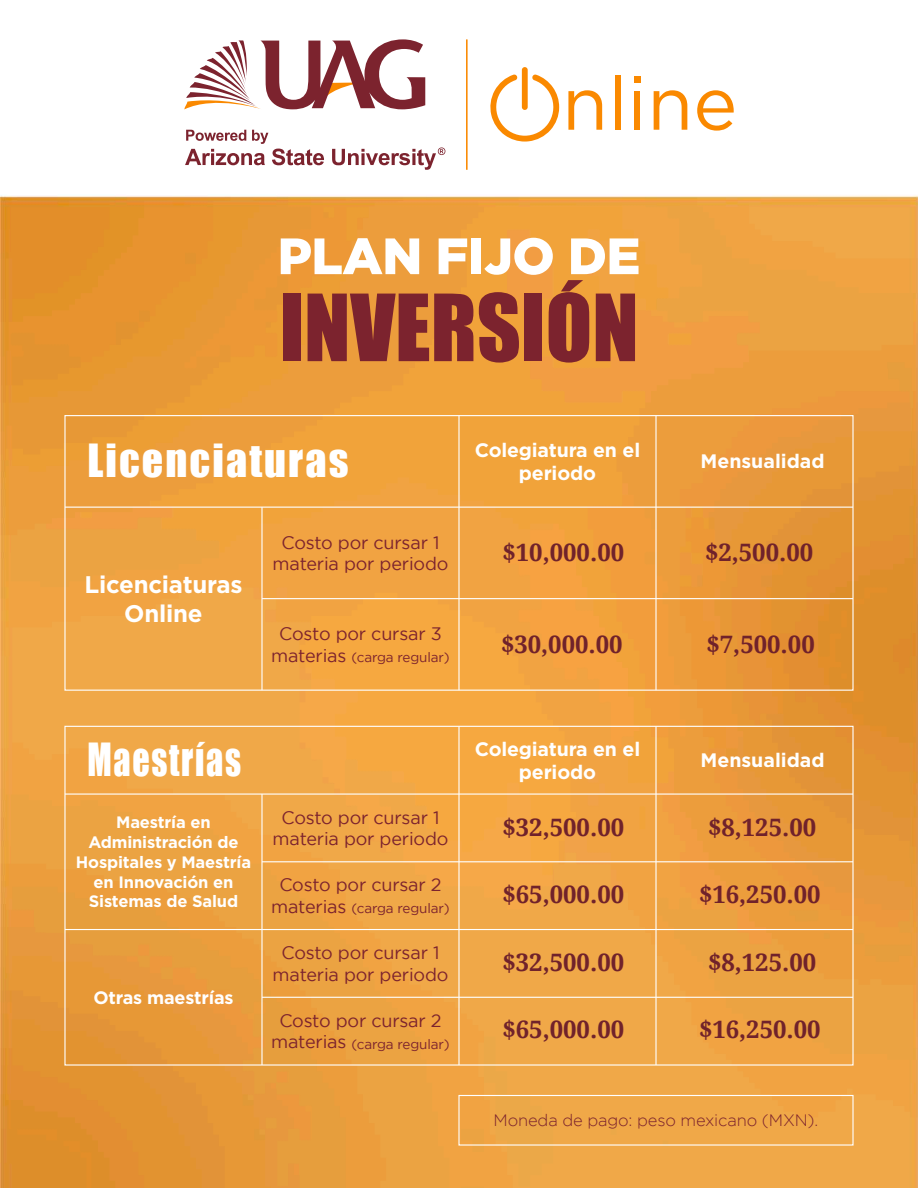
<style>
.page{position:relative;width:918px;height:1188px;background:#fff}
.page>*{position:absolute;margin:0;border:0;box-sizing:border-box;transform-origin:0 0}
.t1{font:85.5px "Impact";color:#7c232e}
.t2{font:900 51px "Gotham";letter-spacing:-.01em;color:#fff}
.t3{font:42px "Impact";letter-spacing:.05em;color:#fff}
.t4{font:42px "Impact";letter-spacing:.05em;color:#fff;scale:.81 1}
.t5{font:700 24px "Droid Serif";color:#70222b}
.t6{font:700 24px/28.8px "Gotham";letter-spacing:-.01em;color:#fff;text-align:center}
.t7{font:700 19.5px/23.4px "Gotham";letter-spacing:-.01em;color:#fff;text-align:center}
.t8{font:18px/21.6px "Gotham";letter-spacing:-.01em;color:#7c232e;text-align:center}
.t9{font:700 18px "Gotham";letter-spacing:-.01em;color:#fff}
.t10{font:700 16.5px/19.8px "Gotham";letter-spacing:-.01em;color:#fff;text-align:center}
.t11{font:300 16.5px "Gotham";letter-spacing:-.01em;color:#7c232e}
.t12{font:13.5px "Gotham";letter-spacing:-.01em;color:#7c232e}
.s1{font-size:18px}
</style>
<div class="page">
<img style="left:0;top:77px;width:918px;height:1111px">
<hr style="left:262px;top:598px;width:591px;height:1px;background:#fff">
<hr style="left:65px;top:507px;width:788px;height:1px;background:#fff">
<hr style="left:655px;top:416px;width:2px;height:274px;background:#fff">
<hr style="left:458px;top:416px;width:2px;height:274px;background:#fff">
<hr style="left:261px;top:507px;width:2px;height:183px;background:#fff">
<hr style="left:262px;top:997px;width:591px;height:1px;background:#fff">
<hr style="left:65px;top:929px;width:788px;height:1px;background:#fff">
<hr style="left:262px;top:861px;width:591px;height:1px;background:#fff">
<hr style="left:65px;top:794px;width:788px;height:1px;background:#fff">
<hr style="left:655px;top:726px;width:2px;height:339px;background:#fff">
<hr style="left:458px;top:726px;width:2px;height:339px;background:#fff">
<hr style="left:261px;top:794px;width:2px;height:271px;background:#fff">
<div style="left:458px;top:1095px;width:396px;height:51px;border:1px solid #fff"></div>
<hr style="left:466px;top:39px;width:2px;height:131px;background:#fa8900">
<svg style="left:568px;top:90px;width:34px;height:40px"></svg>
<div style="left:615px;top:75px;width:6px;height:55px;background:#fa8900"></div>
<div style="left:635px;top:91px;width:5px;height:39px;background:#fa8900"></div>
<div style="left:634px;top:76px;width:7px;height:7px;background:#fa8900"></div>
<svg style="left:654px;top:90px;width:33px;height:40px"></svg>
<svg style="left:697px;top:90px;width:37px;height:41px"></svg>
<svg style="left:489px;top:67px;width:70px;height:75px"></svg>
<svg style="left:184px;top:39px;width:241px;height:70px"></svg>
<svg style="left:185px;top:130px;width:139px;height:35px"></svg>
<svg style="left:332px;top:147px;width:113px;height:23px"></svg>
<h2 class="t2" style="left:278px;top:227px;width:364px">PLAN FIJO DE</h2>
<h1 class="t1" style="left:279px;top:261px;width:361px">INVERSIÓN</h1>
<h3 class="t3" style="left:87px;top:428px;width:263px">Licenciaturas</h3>
<h3 class="t6" style="left:85px;top:569px;width:159px">Licenciaturas<br>Online</h3>
<p class="t8" style="left:273px;top:531px;width:177px">Costo por cursar 1 materia por periodo</p>
<p class="t8" style="left:279px;top:623px;width:164px">Costo por cursar 3</p>
<p class="t12" style="left:271px;top:650px;width:180px"><span class="s1">materias</span> (carga regular)</p>
<p class="t7" style="left:475px;top:438px;width:167px">Colegiatura en el periodo</p>
<h3 class="t5" style="left:502px;top:539px;width:123px">$10,000.00</h3>
<h3 class="t5" style="left:501px;top:630px;width:123px">$30,000.00</h3>
<h3 class="t4" style="left:87px;top:727px;width:191px">Maestrías</h3>
<p class="t10" style="left:76px;top:812px;width:177px">Maestría en<br>Administración de<br>Hospitales y Maestría en Innovación en<br>Sistemas de Salud</p>
<p class="t9" style="left:93px;top:987px;width:142px">Otras maestrías</p>
<p class="t8" style="left:273px;top:806px;width:177px">Costo por cursar 1 materia por periodo</p>
<p class="t8" style="left:279px;top:874px;width:164px">Costo por cursar 2</p>
<p class="t12" style="left:271px;top:901px;width:180px"><span class="s1">materias</span> (carga regular)</p>
<p class="t8" style="left:273px;top:942px;width:177px">Costo por cursar 1 materia por periodo</p>
<p class="t8" style="left:279px;top:1009px;width:164px">Costo por cursar 2</p>
<p class="t12" style="left:271px;top:1036px;width:180px"><span class="s1">materias</span> (carga regular)</p>
<p class="t7" style="left:475px;top:737px;width:167px">Colegiatura en el periodo</p>
<h3 class="t5" style="left:502px;top:813px;width:123px">$32,500.00</h3>
<h3 class="t5" style="left:502px;top:881px;width:123px">$65,000.00</h3>
<h3 class="t5" style="left:502px;top:948px;width:123px">$32,500.00</h3>
<h3 class="t5" style="left:502px;top:1016px;width:123px">$65,000.00</h3>
<p class="t7" style="left:700px;top:449px;width:126px">Mensualidad</p>
<h3 class="t5" style="left:705px;top:539px;width:110px">$2,500.00</h3>
<h3 class="t5" style="left:706px;top:630px;width:110px">$7,500.00</h3>
<p class="t7" style="left:700px;top:747px;width:126px">Mensualidad</p>
<h3 class="t5" style="left:708px;top:813px;width:110px">$8,125.00</h3>
<h3 class="t5" style="left:699px;top:881px;width:123px">$16,250.00</h3>
<h3 class="t5" style="left:708px;top:948px;width:110px">$8,125.00</h3>
<h3 class="t5" style="left:699px;top:1016px;width:123px">$16,250.00</h3>
<p class="t11" style="left:494px;top:1111px;width:326px">Moneda de pago: peso mexicano (MXN).</p>
</div>
